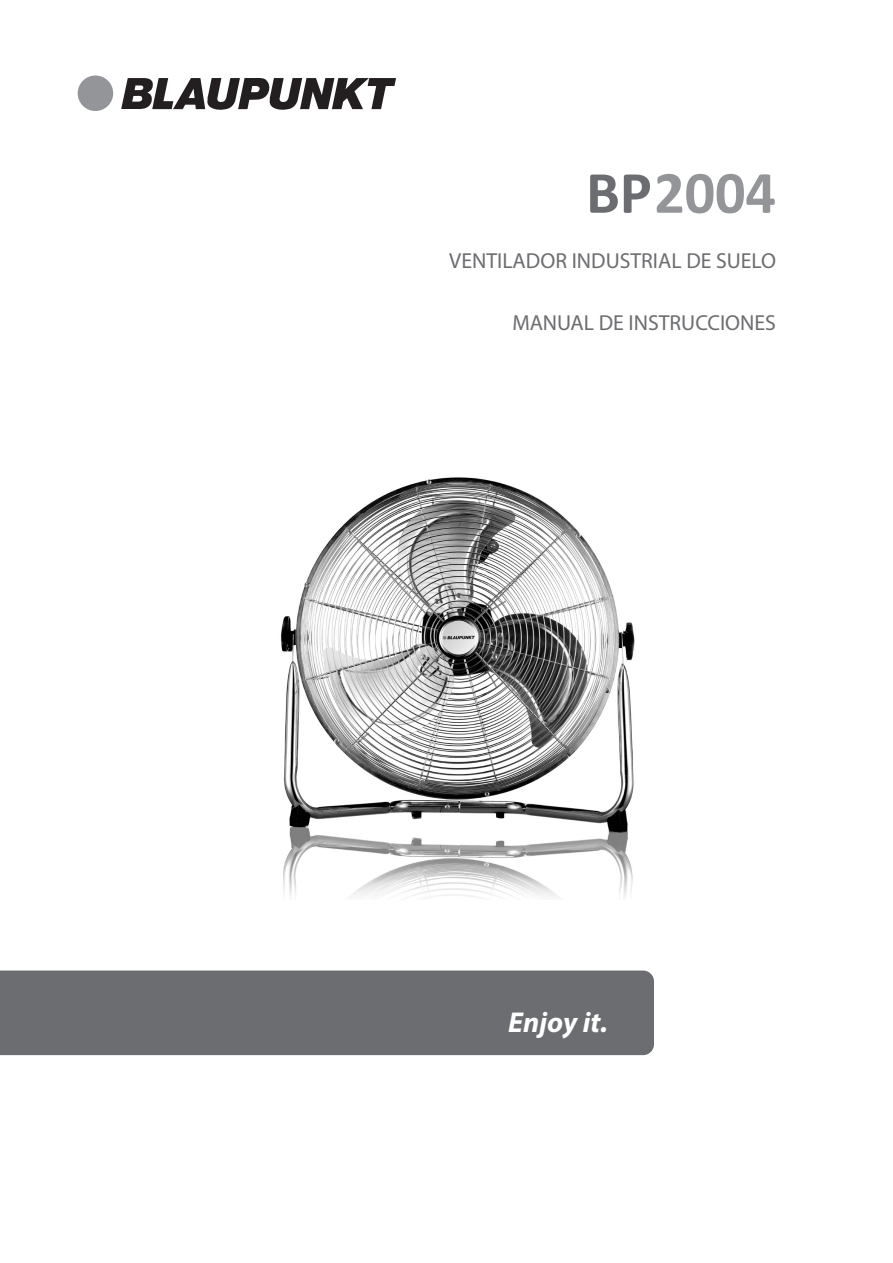
<style>
.page{position:relative;width:893px;height:1263px;background:#fff}
.page>*{position:absolute;margin:0;border:0;box-sizing:border-box;transform-origin:0 0}
.t1{font:700 60.45px "Calibri";letter-spacing:-.005em;color:#939598}
.t2{font:italic 700 28.8px "Myriad Pro";color:#fff}
.t3{font:21.75px "Myriad Pro";color:#6c6d70}
.s1{color:#6c6d70}
</style>
<div class="page">
<img style="left:281px;top:477px;width:354px;height:421px">
<div style="left:0;top:970px;width:654px;height:85px;background:#6c6d70"></div>
<div style="left:78px;top:75px;width:35px;height:36px;background:#939598;border-radius:50%"></div>
<svg style="left:121px;top:78px;width:275px;height:32px"></svg>
<h1 class="t1" style="left:586px;top:154px;width:191px"><span class="s1">BP</span>2004</h1>
<p class="t3" style="left:449px;top:247px;width:328px">VENTILADOR INDUSTRIAL DE SUELO</p>
<p class="t3" style="left:512px;top:309px;width:265px">MANUAL DE INSTRUCCIONES</p>
<h2 class="t2" style="left:508px;top:1003px;width:101px">Enjoy it.</h2>
</div>
